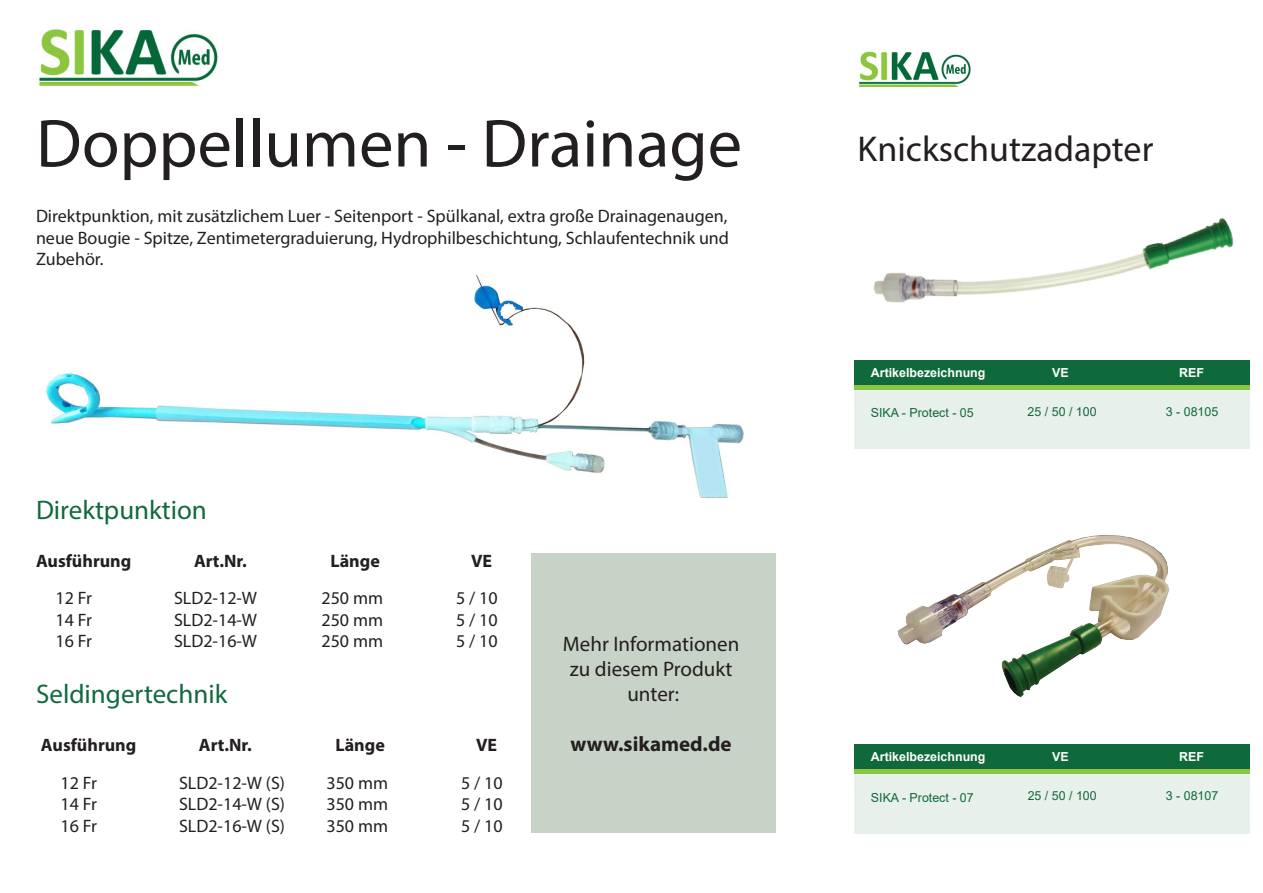
<style>
.page{position:relative;width:1263px;height:893px;background:#fff}
.page>*{position:absolute;margin:0;border:0;box-sizing:border-box;transform-origin:0 0}
.t1{font:68.55px "Myriad Pro";color:#231f20}
.t2{font:36px "Myriad Pro";color:#231f20}
.t3{font:27px "Myriad Pro";color:#116a3d}
.t4{font:21px/25.2px "Myriad Pro";color:#231f20;text-align:center}
.t5{font:700 21px "Myriad Pro";color:#231f20}
.t6{font:18px/21.6px "Myriad Pro";color:#231f20;text-align:justify}
.t7{font:700 18px "Myriad Pro";color:#231f20}
.t8{font:12.45px "Arial";color:#10693a}
.t9{font:700 12.45px "Arial";color:#fff}
</style>
<div class="page">
<img style="left:46px;top:274px;width:706px;height:280px">
<img style="left:39px;top:29px;width:179px;height:57px">
<div style="left:531px;top:554px;width:245px;height:279px;background:#c8d3c7"></div>
<div style="left:854px;top:360px;width:395px;height:26px;background:#10693a"></div>
<div style="left:854px;top:386px;width:395px;height:63px;background:#e7f0eb"></div>
<div style="left:854px;top:385px;width:395px;height:5px;background:#8bc543"></div>
<div style="left:854px;top:744px;width:395px;height:26px;background:#10693a"></div>
<div style="left:854px;top:770px;width:395px;height:63px;background:#e7f0eb"></div>
<div style="left:854px;top:769px;width:395px;height:5px;background:#8bc543"></div>
<img style="left:897px;top:535px;width:273px;height:162px">
<img style="left:874px;top:218px;width:360px;height:85px">
<img style="left:859px;top:51px;width:112px;height:36px">
<svg style="left:692px;top:436px;width:31px;height:57px;background:#bbe5f2"></svg>
<h1 class="t1" style="left:36px;top:101px;width:707px">Doppellumen - Drainage</h1>
<p class="t6" style="left:36px;top:205px;width:695px">Direktpunktion, mit zusätzlichem Luer - Seitenport - Spülkanal, extra große Drainagenaugen, neue Bougie - Spitze, Zentimetergraduierung, Hydrophilbeschichtung, Schlaufentechnik und Zubehör.</p>
<h3 class="t3" style="left:36px;top:493px;width:172px">Direktpunktion</h3>
<p class="t7" style="left:36px;top:549px;width:97px">Ausführung</p>
<p class="t6" style="left:55px;top:587px;width:38px">12 Fr 14 Fr 16 Fr</p>
<p class="t7" style="left:194px;top:549px;width:54px">Art.Nr.</p>
<p class="t7" style="left:330px;top:549px;width:51px">Länge</p>
<p class="t6" style="left:321px;top:587px;width:63px">250 mm 250 mm 250 mm</p>
<p class="t6" style="left:174px;top:587px;width:85px">SLD2-12-W SLD2-14-W SLD2-16-W</p>
<h3 class="t3" style="left:36px;top:677px;width:193px">Seldingertechnik</h3>
<p class="t7" style="left:41px;top:733px;width:97px">Ausführung</p>
<p class="t6" style="left:60px;top:771px;width:38px">12 Fr 14 Fr 16 Fr</p>
<p class="t7" style="left:199px;top:733px;width:54px">Art.Nr.</p>
<p class="t7" style="left:335px;top:733px;width:51px">Länge</p>
<p class="t6" style="left:326px;top:771px;width:63px">350 mm 350 mm 350 mm</p>
<p class="t6" style="left:179px;top:771px;width:108px">SLD2-12-W (S)<br>SLD2-14-W (S)<br>SLD2-16-W (S)</p>
<p class="t7" style="left:471px;top:549px;width:23px">VE</p>
<p class="t6" style="left:456px;top:587px;width:43px">5 / 10<br>5 / 10<br>5 / 10</p>
<p class="t7" style="left:476px;top:733px;width:23px">VE</p>
<p class="t6" style="left:461px;top:771px;width:43px">5 / 10<br>5 / 10<br>5 / 10</p>
<p class="t4" style="left:563px;top:631px;width:178px">Mehr Informationen zu diesem Produkt unter:</p>
<p class="t5" style="left:571px;top:731px;width:163px">www.sikamed.de</p>
<h2 class="t2" style="left:858px;top:126px;width:297px">Knickschutzadapter</h2>
<p class="t9" style="left:871px;top:364px;width:116px">Artikelbezeichnung</p>
<p class="t9" style="left:1052px;top:364px;width:18px">VE</p>
<p class="t9" style="left:1179px;top:364px;width:26px">REF</p>
<p class="t8" style="left:871px;top:404px;width:104px">SIKA - Protect - 05</p>
<p class="t8" style="left:1028px;top:403px;width:71px">25 / 50 / 100</p>
<p class="t8" style="left:1166px;top:403px;width:54px">3 - 08105</p>
<p class="t9" style="left:871px;top:748px;width:116px">Artikelbezeichnung</p>
<p class="t9" style="left:1052px;top:748px;width:18px">VE</p>
<p class="t9" style="left:1179px;top:748px;width:26px">REF</p>
<p class="t8" style="left:871px;top:788px;width:104px">SIKA - Protect - 07</p>
<p class="t8" style="left:1028px;top:787px;width:71px">25 / 50 / 100</p>
<p class="t8" style="left:1166px;top:787px;width:54px">3 - 08107</p>
</div>
